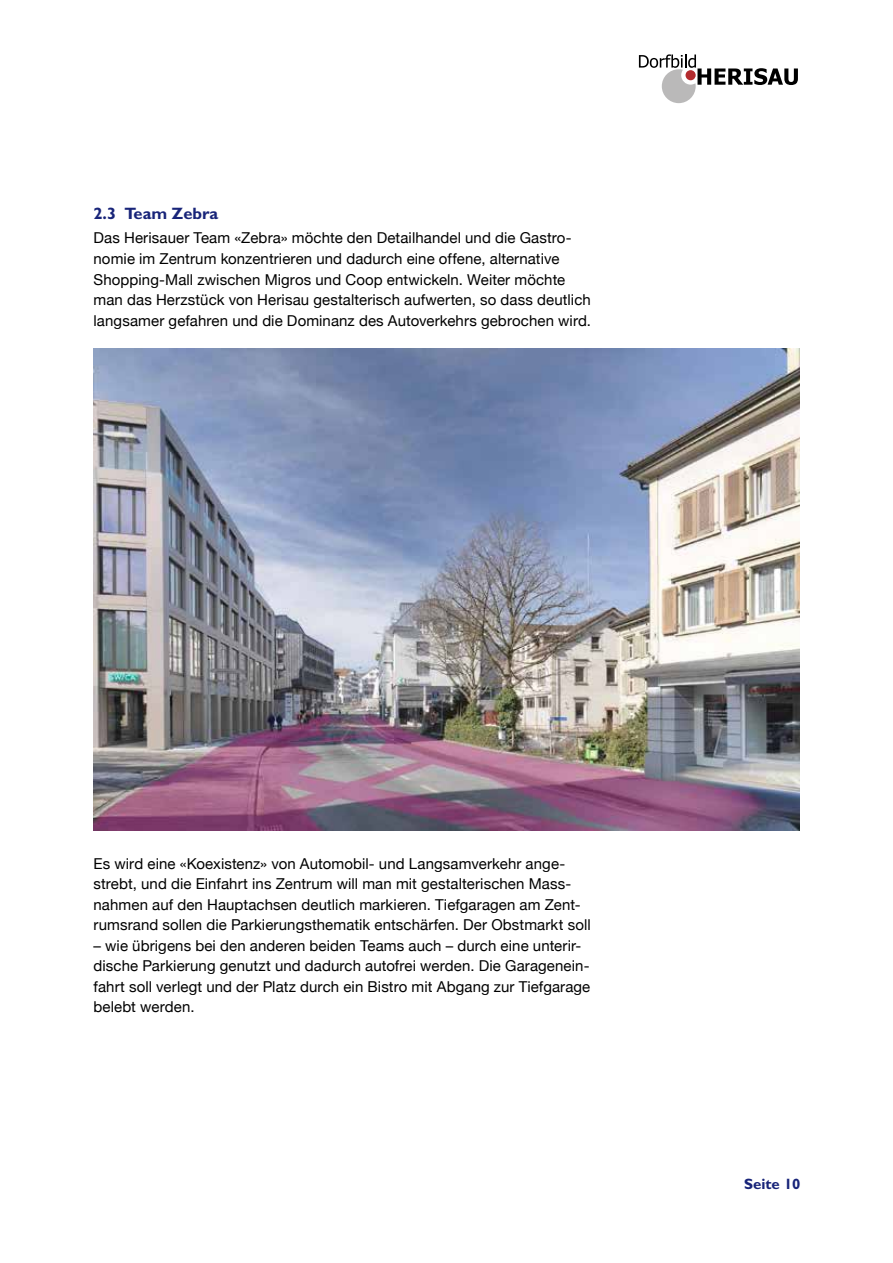
<style>
.page{position:relative;width:893px;height:1263px;background:#fff}
.page>*{position:absolute;margin:0;border:0;box-sizing:border-box;transform-origin:0 0}
.t1{font:700 16.5px "Gill Sans Std";color:#182479}
.t2{font:15px/20.5px "Helvetica Neue";letter-spacing:.005em;color:#000}
.t3{font:700 15px "Gill Sans Std";color:#182479}
</style>
<div class="page">
<svg style="left:639px;top:54px;width:159px;height:49px"></svg>
<img style="left:94px;top:349px;width:705px;height:481px">
<p class="t1" style="left:94px;top:203px;width:126px">2.3 Team Zebra</p>
<p class="t2" style="left:94px;top:228px;width:499px">Das Herisauer Team «Zebra» möchte den Detailhandel und die Gastro&shy;nomie im Zentrum konzentrieren und dadurch eine offene, alternative Shopping-Mall zwischen Migros und Coop entwickeln. Weiter möchte man das Herzstück von Herisau gestalterisch aufwerten, so dass deutlich langsamer gefahren und die Dominanz des Autoverkehrs gebrochen wird.</p>
<p class="t2" style="left:94px;top:853px;width:499px">Es wird eine «Koexistenz» von Automobil- und Langsamverkehr ange&shy;strebt, und die Einfahrt ins Zentrum will man mit gestalterischen Mass&shy;nahmen auf den Hauptachsen deutlich markieren. Tiefgaragen am Zent&shy;rumsrand sollen die Parkierungsthematik entschärfen. Der Obstmarkt soll</p>
<p class="t2" style="left:94px;top:935px;width:498px">– wie übrigens bei den anderen beiden Teams auch – durch eine unterir&shy;dische Parkierung genutzt und dadurch autofrei werden. Die Garagenein&shy;fahrt soll verlegt und der Platz durch ein Bistro mit Abgang zur Tiefgarage belebt werden.</p>
<p class="t3" style="left:744px;top:1175px;width:58px">Seite 10</p>
</div>
